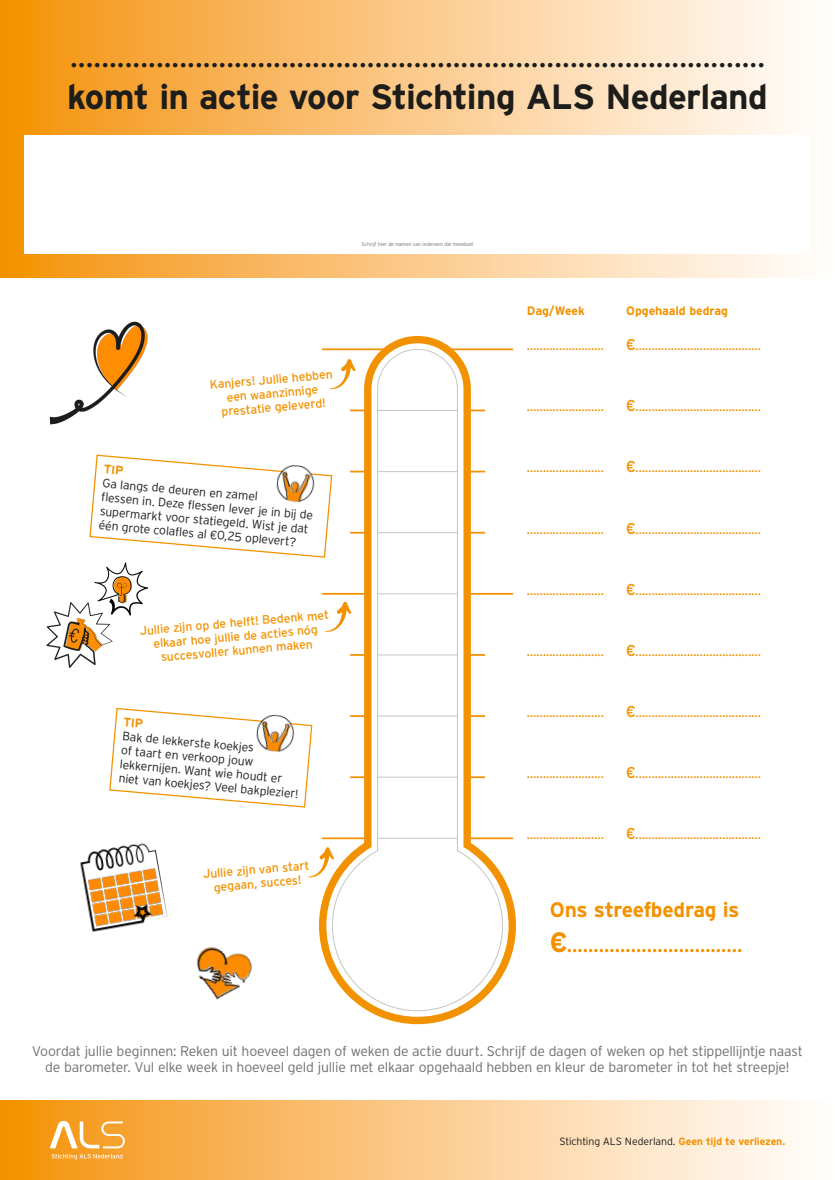
<style>
.page{position:relative;width:835px;height:1180px;background:#fff}
.page>*{position:absolute;margin:0;border:0;box-sizing:border-box;transform-origin:0 0}
.t1{font:300 35px "Interstate";color:#1d1d1b}
.t2{font:700 35px "Interstate";letter-spacing:-.02em;color:#1d1d1b}
.t3{font:21px/35px "Interstate";color:#f39200}
.t4{font:300 14px/16.4px "Interstate";letter-spacing:-.015em;color:#706f6f;text-align:center}
.t5{font:12.25px/14px "Interstate";color:#f39200;text-align:center}
.t6{font:300 12.25px/14px "Interstate";color:#1d1d1b}
.t7{font:700 12.25px "Interstate";letter-spacing:-.01em;color:#f39200}
.t8{font:300 10.5px "Interstate";letter-spacing:-.015em;color:#1d1d1b}
.t9{font:300 5.25px "Interstate";letter-spacing:-.005em;color:#706f6f}
.s1{font-size:15.75px}
.s2{font-weight:700}
.s3{font-weight:700;font-size:28px}
.s4{font-weight:700;color:#f39200}
</style>
<div class="page">
<svg style="left:0;top:0;width:800px;height:278px;background:#fac47d"></svg>
<svg style="left:307px;top:872px;width:12px;height:6px"></svg>
<svg style="left:319px;top:336px;width:197px;height:688px"></svg>
<hr style="left:377px;top:838px;width:80px;height:1px;background:#c6c6c6">
<hr style="left:377px;top:410px;width:80px;height:1px;background:#c6c6c6">
<hr style="left:377px;top:471px;width:80px;height:1px;background:#c6c6c6">
<hr style="left:377px;top:532px;width:80px;height:1px;background:#c6c6c6">
<hr style="left:377px;top:593px;width:80px;height:1px;background:#c6c6c6">
<hr style="left:377px;top:654px;width:80px;height:1px;background:#c6c6c6">
<hr style="left:377px;top:716px;width:80px;height:1px;background:#c6c6c6">
<hr style="left:377px;top:777px;width:80px;height:1px;background:#c6c6c6">
<hr style="left:322px;top:348px;width:65px;height:2px;background:#f39200">
<hr style="left:322px;top:837px;width:42px;height:2px;background:#f39200">
<hr style="left:322px;top:593px;width:42px;height:2px;background:#f39200">
<svg style="left:350px;top:409px;width:14px;height:2px"></svg>
<svg style="left:350px;top:532px;width:14px;height:1px"></svg>
<svg style="left:350px;top:471px;width:14px;height:1px"></svg>
<svg style="left:350px;top:654px;width:14px;height:2px"></svg>
<svg style="left:350px;top:715px;width:14px;height:2px"></svg>
<svg style="left:350px;top:776px;width:14px;height:2px"></svg>
<hr style="left:447px;top:348px;width:65px;height:2px;background:#f39200">
<hr style="left:470px;top:837px;width:42px;height:2px;background:#f39200">
<hr style="left:470px;top:593px;width:42px;height:2px;background:#f39200">
<svg style="left:470px;top:409px;width:14px;height:2px"></svg>
<svg style="left:470px;top:471px;width:14px;height:1px"></svg>
<svg style="left:470px;top:532px;width:14px;height:1px"></svg>
<svg style="left:470px;top:654px;width:14px;height:2px"></svg>
<svg style="left:470px;top:715px;width:14px;height:2px"></svg>
<svg style="left:470px;top:776px;width:14px;height:2px"></svg>
<svg style="left:0;top:1100px;width:800px;height:80px;background:#fac887"></svg>
<svg style="left:50px;top:1121px;width:75px;height:38px"></svg>
<div style="left:25px;top:135px;width:785px;height:118px;background:#fff"></div>
<img style="left:46px;top:602px;width:67px;height:66px">
<img style="left:49px;top:321px;width:99px;height:104px">
<img style="left:79px;top:562px;width:70px;height:69px">
<img style="left:80px;top:843px;width:88px;height:89px">
<img style="left:196px;top:947px;width:56px;height:53px">
<svg style="left:89px;top:454px;width:244px;height:104px"></svg>
<svg style="left:109px;top:707px;width:204px;height:101px"></svg>
<h1 class="t1" style="left:70px;top:35px;width:697px">.........................................................................................</h1>
<h1 class="t2" style="left:67px;top:77px;width:702px">komt in actie voor Stichting ALS Nederland</h1>
<p class="t9" style="left:361px;top:241px;width:114px">Schrijf hier de namen van iedereen die meedoet</p>
<p class="t5" style="left:209px;top:378px;width:125px;rotate:-5deg">Kanjers! Jullie hebben een waanzinnige prestatie geleverd!</p>
<p class="t6" style="left:103px;top:476px;width:214px;rotate:5deg">Ga langs de deuren en zamel<br>flessen in. Deze flessen lever je in bij de supermarkt voor statiegeld. Wist je dat één grote colafles al €0,25 oplevert?</p>
<p class="t5" style="left:139px;top:624px;width:191px;rotate:-5deg">Jullie zijn op de helft! Bedenk met elkaar hoe jullie de acties nóg succesvoller kunnen maken</p>
<p class="t6" style="left:123px;top:729px;width:182px;rotate:5deg">Bak de lekkerste koekjes<br>of taart en verkoop jouw lekkernijen. Want wie houdt er niet van koekjes? Veel bakplezier!</p>
<p class="t5" style="left:202px;top:867px;width:108px;rotate:-5deg">Jullie zijn van start gegaan, succes!</p>
<p class="t7" style="left:527px;top:304px;width:59px">Dag/Week</p>
<p class="t7" style="left:626px;top:304px;width:103px">Opgehaald bedrag</p>
<p class="t5" style="left:527px;top:339px;width:78px">........................</p>
<p class="t5" style="left:626px;top:339px;width:136px"><span class="s1">€</span>.......................................</p>
<p class="t5" style="left:527px;top:400px;width:78px">........................</p>
<p class="t5" style="left:626px;top:400px;width:136px"><span class="s1">€</span>.......................................</p>
<p class="t5" style="left:527px;top:461px;width:78px">........................</p>
<p class="t5" style="left:626px;top:461px;width:136px"><span class="s1">€</span>.......................................</p>
<p class="t5" style="left:527px;top:522px;width:78px">........................</p>
<p class="t5" style="left:626px;top:522px;width:136px"><span class="s1">€</span>.......................................</p>
<p class="t5" style="left:527px;top:583px;width:78px">........................</p>
<p class="t5" style="left:626px;top:583px;width:136px"><span class="s1">€</span>.......................................</p>
<p class="t5" style="left:527px;top:644px;width:78px">........................</p>
<p class="t5" style="left:626px;top:644px;width:136px"><span class="s1">€</span>.......................................</p>
<p class="t5" style="left:527px;top:705px;width:78px">........................</p>
<p class="t5" style="left:626px;top:705px;width:136px"><span class="s1">€</span>.......................................</p>
<p class="t5" style="left:527px;top:766px;width:78px">........................</p>
<p class="t5" style="left:626px;top:766px;width:136px"><span class="s1">€</span>.......................................</p>
<p class="t5" style="left:527px;top:828px;width:78px">........................</p>
<p class="t5" style="left:626px;top:828px;width:136px"><span class="s1">€</span>.......................................</p>
<h2 class="t3" style="left:549px;top:891px;width:194px"><span class="s2">Ons streefbedrag is </span><span class="s3">€</span>.................................</h2>
<p class="t4" style="left:32px;top:1042px;width:772px">Voordat jullie beginnen: Reken uit hoeveel dagen of weken de actie duurt. Schrijf de dagen of weken op het stippellijntje naast de barometer. Vul elke week in hoeveel geld jullie met elkaar opgehaald hebben en kleur de barometer in tot het streepje!</p>
<p class="t8" style="left:559px;top:1135px;width:227px">Stichting ALS Nederland. <span class="s4">Geen tijd te verliezen.</span></p>
</div>
